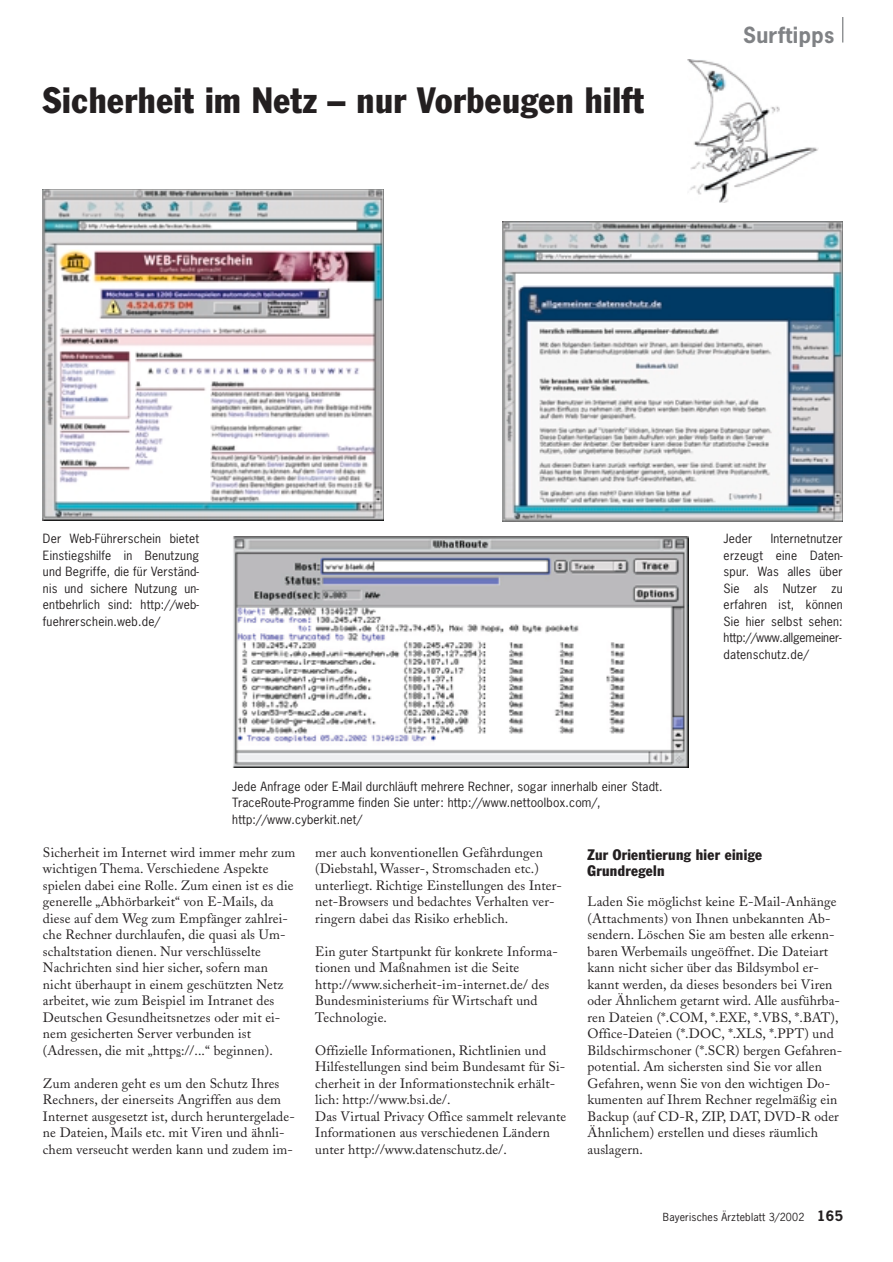
<style>
.page{position:relative;width:893px;height:1262px;background:#fff}
.page>*{position:absolute;margin:0;border:0;box-sizing:border-box;transform-origin:0 0}
.t1{font:condensed 36px "Franklin Gothic";letter-spacing:.015em;color:#231f20}
.t2{font:700 21px "News Gothic";letter-spacing:.02em;color:#808285}
.t3{font:condensed 15px/16.5px "Franklin Gothic";letter-spacing:.02em;color:#231f20}
.t4{font:13.5px/16.5px "Adobe Caslon";letter-spacing:.01em;color:#231f20}
.t5{font:12px/16.5px "News Gothic";letter-spacing:.015em;color:#231f20;text-align:justify}
.t6{font:10.5px "News Gothic";letter-spacing:.015em;color:#231f20}
.s1{font-weight:700;font-size:13.5px}
</style>
<div class="page">
<svg style="left:842px;top:17px;width:1px;height:26px"></svg>
<img style="left:43px;top:189px;width:340px;height:332px">
<img style="left:502px;top:221px;width:340px;height:300px">
<img style="left:233px;top:536px;width:455px;height:231px">
<img style="left:687px;top:60px;width:131px;height:142px">
<h1 class="t1" style="left:43px;top:87px;width:602px">Sicherheit im Netz – nur Vorbeugen hilft</h1>
<h2 class="t2" style="left:743px;top:26px;width:93px">Surftipps</h2>
<p class="t5" style="left:43px;top:531px;width:158px">Der Web-Führerschein bietet Einstiegshilfe in Benutzung und Begriffe, die für Verständ&shy;nis und sichere Nutzung un&shy;entbehrlich sind: http://web&shy;fuehrerschein.web.de/</p>
<p class="t5" style="left:232px;top:779px;width:432px;text-align:left">Jede Anfrage oder E-Mail durchläuft mehrere Rechner, sogar innerhalb einer Stadt.<br>TraceRoute-Programme finden Sie unter: http://www.nettoolbox.com/, http://www.cyberkit.net/</p>
<p class="t5" style="left:723px;top:531px;width:30px">Jeder</p>
<p class="t5" style="left:723px;top:531px;width:121px;text-indent:47px">Internetnutzer erzeugt eine Daten&shy;spur. Was alles über Sie als Nutzer zu erfahren ist, können Sie hier selbst sehen: http://www.allgemeiner&shy;datenschutz.de/</p>
<p class="t4" style="left:43px;top:845px;width:254px">Sicherheit im Internet wird immer mehr zum wichtigen Thema. Verschiedene Aspekte spielen dabei eine Rolle. Zum einen ist es die generelle „Abhörbarkeit“ von E-Mails, da diese auf dem Weg zum Empfänger zahlrei&shy;che Rechner durchlaufen, die quasi als Um&shy;schaltstation dienen. Nur verschlüsselte Nachrichten sind hier sicher, sofern man nicht überhaupt in einem geschützten Netz arbeitet, wie zum Beispiel im Intranet des Deutschen Gesundheitsnetzes oder mit ei&shy;nem gesicherten Server verbunden ist (Adressen, die mit „https://...“ beginnen).</p>
<p class="t4" style="left:43px;top:1076px;width:253px">Zum anderen geht es um den Schutz Ihres Rechners, der einerseits Angriffen aus dem Internet ausgesetzt ist, durch heruntergelade&shy;ne Dateien, Mails etc. mit Viren und ähnli&shy;chem verseucht werden kann und zudem im-</p>
<p class="t4" style="left:315px;top:845px;width:248px">mer auch konventionellen Gefährdungen (Diebstahl, Wasser-, Stromschaden etc.) unterliegt. Richtige Einstellungen des Inter&shy;net-Browsers und bedachtes Verhalten ver&shy;ringern dabei das Risiko erheblich.</p>
<p class="t4" style="left:315px;top:944px;width:244px">Ein guter Startpunkt für konkrete Informa&shy;tionen und Maßnahmen ist die Seite http://www.sicherheit-im-internet.de/ des Bundesministeriums für Wirtschaft und Technologie.</p>
<p class="t4" style="left:315px;top:1043px;width:253px">Offizielle Informationen, Richtlinien und Hilfestellungen sind beim Bundesamt für Si&shy;cherheit in der Informationstechnik erhält&shy;lich: http://www.bsi.de/.<br>Das Virtual Privacy Office sammelt relevante Informationen aus verschiedenen Ländern unter http://www.datenschutz.de/.</p>
<p class="t3" style="left:587px;top:847px;width:176px">Zur Orientierung hier einige<br>Grundregeln</p>
<p class="t4" style="left:587px;top:895px;width:256px">Laden Sie möglichst keine E-Mail-Anhänge (Attachments) von Ihnen unbekannten Ab&shy;sendern. Löschen Sie am besten alle erkenn&shy;baren Werbemails ungeöffnet. Die Dateiart kann nicht sicher über das Bildsymbol er&shy;kannt werden, da dieses besonders bei Viren oder Ähnlichem getarnt wird. Alle ausführba&shy;ren Dateien (*.COM, *.EXE, *.VBS, *.BAT), Office-Dateien (*.DOC, *.XLS, *.PPT) und Bildschirmschoner (*.SCR) bergen Gefahren&shy;potential. Am sichersten sind Sie vor allen Gefahren, wenn Sie von den wichtigen Do&shy;kumenten auf Ihrem Rechner regelmäßig ein Backup (auf CD-R, ZIP, DAT, DVD-R oder Ähnlichem) erstellen und dieses räumlich auslagern.</p>
<p class="t6" style="left:663px;top:1212px;width:182px">Bayerisches Ärzteblatt 3/2002 <span class="s1">165</span></p>
</div>
